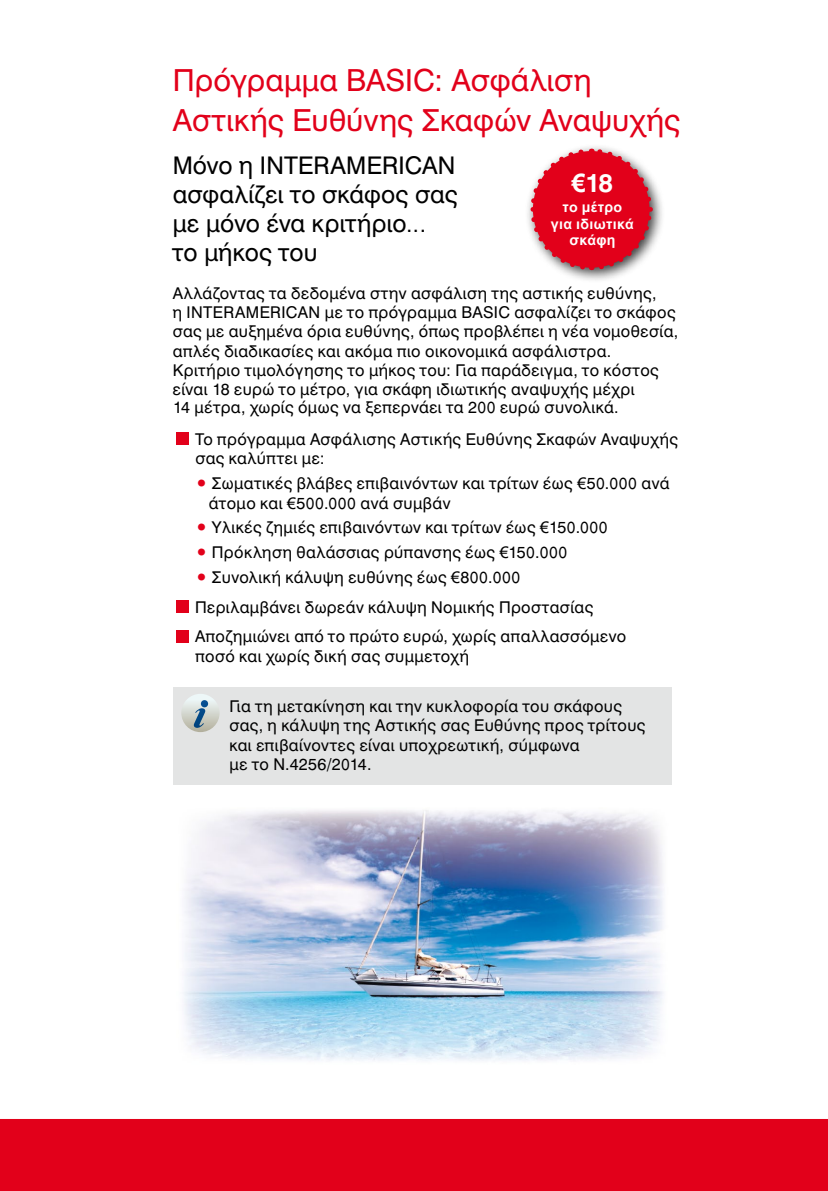
<style>
.page{position:relative;width:828px;height:1191px;background:#fff}
.page>*{position:absolute;margin:0;border:0;box-sizing:border-box;transform-origin:0 0}
.t1{font:30px/40px "UB Helvetica";letter-spacing:.005em;color:#e2001a}
.t2{font:25.2px "UB Helvetica Bold";color:#fff}
.t3{font:24px/28.8px "UB Helvetica";letter-spacing:.005em;color:#000}
.t4{font:16px/19px "UB Helvetica";letter-spacing:.025em;color:#000}
.t5{font:700 14.2px/16.8px "Arial";letter-spacing:.02em;color:#fff;text-align:center}
.s1{color:#e2001a}
.s2{font-family:"Arial"}
.s3{font-family:"Arial";font-weight:700}
</style>
<div class="page">
<div style="left:525px;top:143px;width:141px;height:141px;background:#000;opacity:.75"></div>
<svg style="left:528px;top:146px;width:126px;height:127px"></svg>
<div style="left:176px;top:432px;width:13px;height:12px;background:#e2001a"></div>
<div style="left:176px;top:600px;width:13px;height:13px;background:#e2001a"></div>
<div style="left:176px;top:630px;width:13px;height:13px;background:#e2001a"></div>
<div style="left:173px;top:687px;width:498px;height:98px;background:#e3e4e4"></div>
<svg style="left:181px;top:694px;width:39px;height:38px"></svg>
<svg style="left:194px;top:700px;width:14px;height:28px"></svg>
<img style="left:183px;top:810px;width:480px;height:251px">
<div style="left:0;top:1119px;width:828px;height:72px;background:#e2001a"></div>
<h1 class="t1" style="left:173px;top:60px;width:509px">Πρόγραμμα BASIC: Ασφάλιση<br>Αστικής Ευθύνης Σκαφών Αναψυχής</h1>
<h3 class="t3" style="left:173px;top:151px;width:287px">Μόνο η INTERAMERICAN ασφαλίζει το σκάφος σας με μόνο ένα κριτήριο… το μήκος του</h3>
<p class="t4" style="left:173px;top:284px;width:507px">Αλλάζοντας τα δεδομένα στην ασφάλιση της αστικής ευθύνης,<br>η INTERAMERICAN με το πρόγραμμα BASIC ασφαλίζει το σκάφος σας με αυξημένα όρια ευθύνης, όπως προβλέπει η νέα νομοθεσία, απλές διαδικασίες και ακόμα πιο οικονομικά ασφάλιστρα.<br>Κριτήριο τιμολόγησης το μήκος του: Για παράδειγμα, το κόστος είναι 18 ευρώ το μέτρο, για σκάφη ιδιωτικής αναψυχής μέχρι<br>14 μέτρα, χωρίς όμως να ξεπερνάει τα 200 ευρώ συνολικά.</p>
<p class="t4" style="left:195px;top:430px;width:485px">Το πρόγραμμα Ασφάλισης Αστικής Ευθύνης Σκαφών Αναψυχής σας καλύπτει με:</p>
<p class="t4" style="left:209px;top:474px;width:462px;text-indent:-13px"><span class="s1">•</span> Σωματικές βλάβες επιβαινόντων και τρίτων έως <span class="s2">€</span>50.000 ανά άτομο και <span class="s2">€</span>500.000 ανά συμβάν</p>
<p class="t4" style="left:195px;top:518px;width:414px"><span class="s1">•</span> Yλικές ζημιές επιβαινόντων και τρίτων έως <span class="s2">€</span>150.000</p>
<p class="t4" style="left:195px;top:543px;width:373px"><span class="s1">•</span> Πρόκληση θαλάσσιας ρύπανσης έως <span class="s2">€</span>150.000</p>
<p class="t4" style="left:195px;top:562px;width:433px;line-height:29.6px"><span class="s1">•</span> Συνολική κάλυψη ευθύνης έως <span class="s2">€</span>800.000<br>Περιλαμβάνει δωρεάν κάλυψη Νομικής Προστασίας<br>Αποζημιώνει από το πρώτο ευρώ, χωρίς απαλλασσόμενο</p>
<p class="t4" style="left:195px;top:646px;width:275px">ποσό και χωρίς δική σας συμμετοχή</p>
<h2 class="t2" style="left:572px;top:167px;width:43px"><span class="s3">€</span>18</h2>
<p class="t5" style="left:551px;top:198px;width:84px">το μέτρο για ιδιωτικά σκάφη</p>
<p class="t4" style="left:229px;top:697px;width:417px">Για τη μετακίνηση και την κυκλοφορία του σκάφους σας, η κάλυψη της Aστικής σας Eυθύνης προς τρίτους και επιβαίνοντες είναι υποχρεωτική, σύμφωνα<br>με το Ν.4256/2014.</p>
</div>
